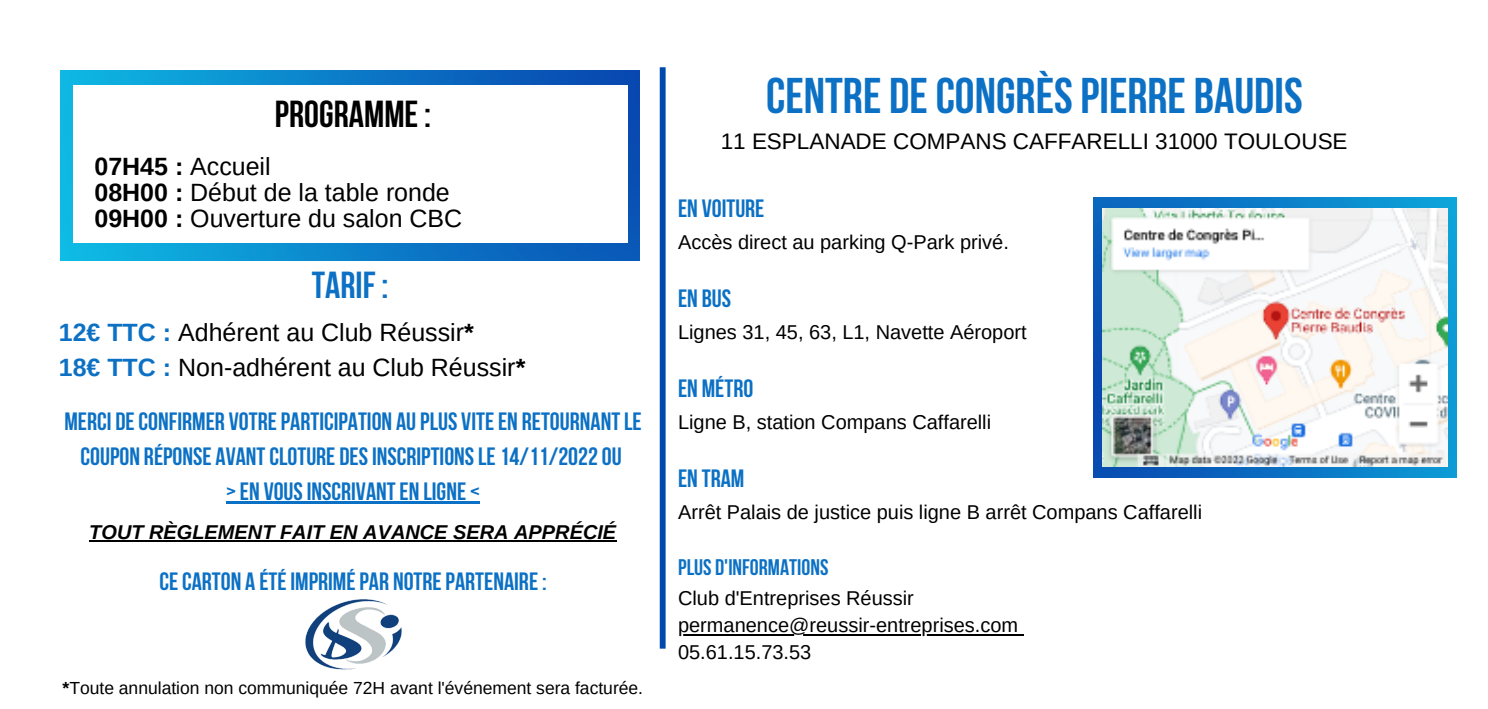
<style>
.page{position:relative;width:1488px;height:709px;background:#fff}
.page>*{position:absolute;margin:0;border:0;box-sizing:border-box;transform-origin:0 0}
.t1{font:700 50px "Bebas Neue";color:#0c71c4}
.t2{font:700 37.5px "Bebas Neue";color:#000}
.t3{font:700 37.5px "Bebas Neue";color:#0c71c4}
.t4{font:700 25px/35px "Bebas Neue";color:#0c71c4;text-align:center}
.t5{font:25px/26.2px "Arimo";color:#000}
.t6{font:22.5px "Arimo";color:#000}
.t7{font:700 22.5px "Bebas Neue";color:#0c71c4}
.t8{font:20px/26.8px "Arimo";color:#000}
.t9{font:italic 700 20px "Arimo";color:#000}
.t10{font:17.5px "Arimo";color:#000}
.s1{font-weight:700}
.s2{font-weight:700;color:#0c71c4}
</style>
<div class="page">
<hr style="left:226px;top:501px;width:254px;height:3px;background:#0c71c4">
<hr style="left:89px;top:540px;width:528px;height:1px;background:#000">
<img style="left:60px;top:71px;width:579px;height:189px">
<div style="left:73px;top:86px;width:555px;height:157px;background:#fff"></div>
<svg style="left:659px;top:67px;width:6px;height:581px;background:#2060b7"></svg>
<hr style="left:678px;top:634px;width:340px;height:1px;background:#000">
<img style="left:305px;top:599px;width:97px;height:71px">
<img style="left:1093px;top:198px;width:363px;height:279px">
<img style="left:1102px;top:208px;width:345px;height:259px">
<h2 class="t2" style="left:275px;top:99px;width:158px">PROGRAMME:</h2>
<p class="t5" style="left:94px;top:153px;width:369px"><span class="s1">07H45 :</span> Accueil<br><span class="s1">08H00 :</span> Début de la table ronde<br><span class="s1">09H00 :</span> Ouverture du salon CBC</p>
<h2 class="t3" style="left:312px;top:270px;width:78px">TARIF :</h2>
<p class="t5" style="left:59px;top:315px;width:468px;line-height:35px"><span class="s2">12€ TTC :</span> Adhérent au Club Réussir<span class="s1">*<br></span><span class="s2">18€ TTC :</span> Non-adhérent au Club Réussir<span class="s1">*</span></p>
<p class="t4" style="left:64px;top:406px;width:579px">MERCI DECONFIRMER VOTREPARTICIPATION AU PLUS VITEEN RETOURNANT LE<br>COUPON RÉPONSE AVANTCLOTURE DESINSCRIPTIONSLE 14/11/2022 OU &gt;EN VOUS INSCRIVANTEN LIGNE &lt;</p>
<p class="t9" style="left:89px;top:520px;width:528px">TOUT RÈGLEMENT FAIT EN AVANCE SERA APPRÉCIÉ</p>
<p class="t4" style="left:159px;top:566px;width:389px">CECARTON A ÉTÉIMPRIMÉ PAR NOTREPARTENAIRE:</p>
<p class="t10" style="left:63px;top:678px;width:582px"><span class="s1">*</span>Toute annulation non communiquée 72H avant l'événement sera facturée.</p>
<h1 class="t1" style="left:766px;top:75px;width:538px">CENTRE DECONGRÈSPIERRE BAUDIS</h1>
<p class="t6" style="left:720px;top:128px;width:628px">11 ESPLANADE COMPANS CAFFARELLI 31000 TOULOUSE</p>
<p class="t4" style="left:678px;top:193px;width:88px">EN VOITURE</p>
<p class="t8" style="left:678px;top:229px;width:332px">Accès direct au parking Q-Park privé.</p>
<p class="t4" style="left:678px;top:283px;width:55px">EN BUS</p>
<p class="t8" style="left:678px;top:318px;width:350px">Lignes 31, 45, 63, L1, Navette Aéroport</p>
<p class="t4" style="left:678px;top:373px;width:77px">EN MÉTRO</p>
<p class="t8" style="left:678px;top:408px;width:314px">Ligne B, station Compans Caffarelli</p>
<p class="t4" style="left:678px;top:463px;width:68px">EN TRAM</p>
<p class="t8" style="left:678px;top:498px;width:525px">Arrêt Palais de justice puis ligne B arrêt Compans Caffarelli</p>
<p class="t7" style="left:678px;top:558px;width:152px">PLUS D'INFORMATIONS</p>
<p class="t8" style="left:678px;top:585px;width:342px">Club d'Entreprises Réussir permanence@reussir-entreprises.com<br>05.61.15.73.53</p>
</div>
